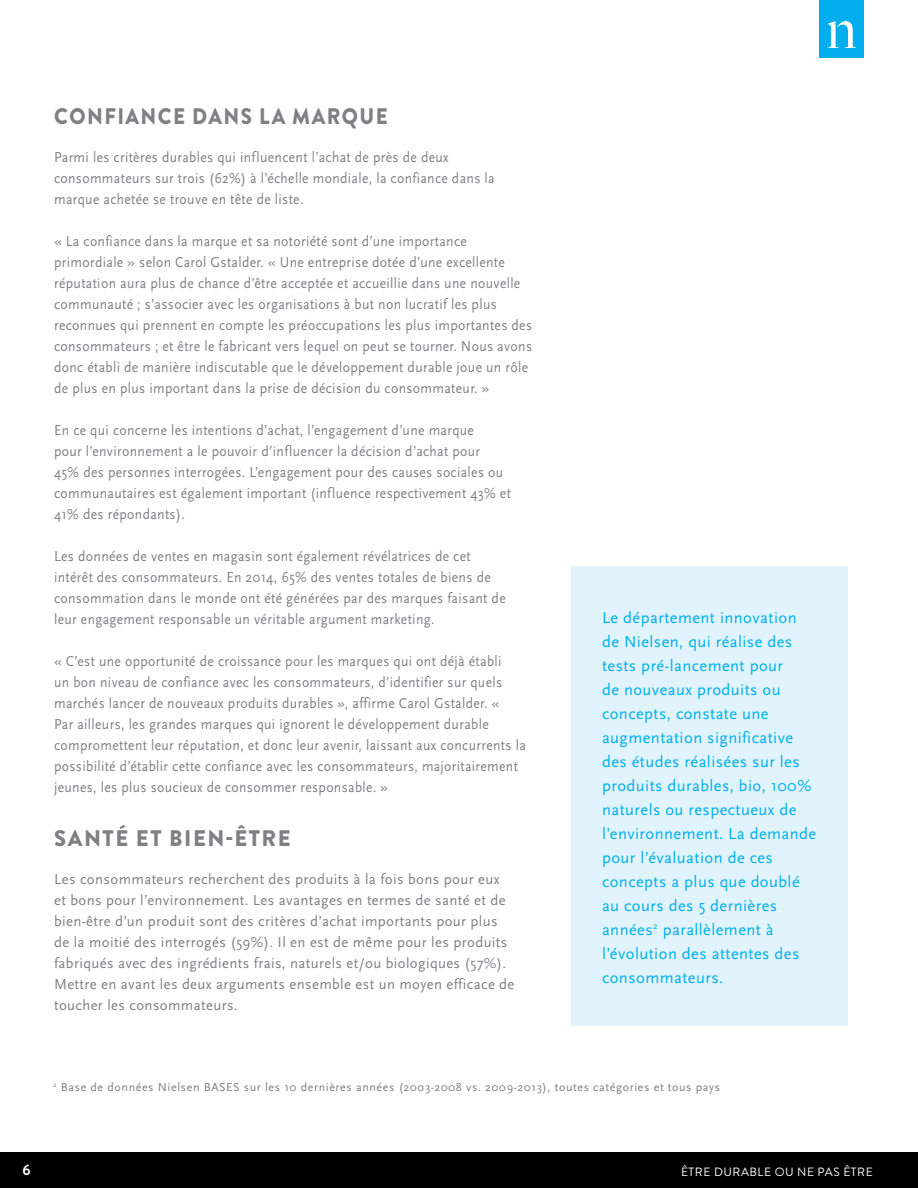
<style>
.page{position:relative;width:918px;height:1188px;background:#fff}
.page>*{position:absolute;margin:0;border:0;box-sizing:border-box;transform-origin:0 0}
.t1{font:900 22.5px "Brandon Grotesque";letter-spacing:.07em;color:#807f83;scale:.91 1}
.t2{font:900 22.5px "Brandon Grotesque";letter-spacing:.07em;color:#807f83}
.t3{font:16.5px/24px "Scala Sans OT";letter-spacing:.025em;color:#00aeef}
.t4{font:15px/21px "Scala Sans OT";letter-spacing:.025em;color:#807f83;scale:.91 1}
.t5{font:15px/21px "Scala Sans OT";letter-spacing:.025em;color:#807f83}
.t6{font:700 15px "Brandon Grotesque";color:#fff}
.t7{font:12px "Scala Sans OT";letter-spacing:.05em;color:#807f83}
.t8{font:12px "Brandon Grotesque";letter-spacing:.045em;color:#fff}
</style>
<div class="page">
<div style="left:0;top:1152px;width:918px;height:36px;background:#000"></div>
<div style="left:820px;top:0;width:44px;height:57px;background:#00aeef"></div>
<svg style="left:828px;top:21px;width:28px;height:27px"></svg>
<div style="left:571px;top:567px;width:277px;height:459px;background:#e1f4fd"></div>
<h1 class="t1" style="left:54px;top:101px;width:368px">CONFIANCE DANS LA MARQUE</h1>
<p class="t4" style="left:54px;top:147px;width:486px">Parmi les critères durables qui influencent l’achat de près de deux consommateurs sur trois (62%) à l’échelle mondiale, la confiance dans la marque achetée se trouve en tête de liste.</p>
<p class="t4" style="left:54px;top:231px;width:527px">« La confiance dans la marque et sa notoriété sont d’une importance primordiale » selon Carol Gstalder. « Une entreprise dotée d’une excellente réputation aura plus de chance d’être acceptée et accueillie dans une nouvelle communauté ; s’associer avec les organisations à but non lucratif les plus reconnues qui prennent en compte les préoccupations les plus importantes des consommateurs ; et être le fabricant vers lequel on peut se tourner. Nous avons donc établi de manière indiscutable que le développement durable joue un rôle de plus en plus important dans la prise de décision du consommateur. »</p>
<p class="t4" style="left:54px;top:420px;width:504px">En ce qui concerne les intentions d’achat, l’engagement d’une marque<br>pour l’environnement a le pouvoir d’influencer la décision d’achat pour<br>45% des personnes interrogées. L’engagement pour des causes sociales ou communautaires est également important (influence respectivement 43% et 41% des répondants).</p>
<p class="t4" style="left:54px;top:546px;width:498px">Les données de ventes en magasin sont également révélatrices de cet intérêt des consommateurs. En 2014, 65% des ventes totales de biens de consommation dans le monde ont été générées par des marques faisant de leur engagement responsable un véritable argument marketing.</p>
<p class="t4" style="left:54px;top:651px;width:520px">« C’est une opportunité de croissance pour les marques qui ont déjà établi<br>un bon niveau de confiance avec les consommateurs, d’identifier sur quels marchés lancer de nouveaux produits durables », affirme Carol Gstalder. «<br>Par ailleurs, les grandes marques qui ignorent le développement durable compromettent leur réputation, et donc leur avenir, laissant aux concurrents la possibilité d’établir cette confiance avec les consommateurs, majoritairement jeunes, les plus soucieux de consommer responsable. »</p>
<h1 class="t2" style="left:54px;top:823px;width:238px">SANTÉ ET BIEN-ÊTRE</h1>
<p class="t5" style="left:54px;top:869px;width:462px">Les consommateurs recherchent des produits à la fois bons pour eux et bons pour l’environnement. Les avantages en termes de santé et de bien-être d’un produit sont des critères d’achat importants pour plus de la moitié des interrogés (59%). Il en est de même pour les produits fabriqués avec des ingrédients frais, naturels et/ou biologiques (57%).<br>Mettre en avant les deux arguments ensemble est un moyen efficace de toucher les consommateurs.</p>
<p class="t3" style="left:602px;top:606px;width:216px">Le département innovation de Nielsen, qui réalise des tests pré-lancement pour<br>de nouveaux produits ou concepts, constate une augmentation significative des études réalisées sur les produits durables, bio, 100% naturels ou respectueux de l’environnement. La demande pour l’évaluation de ces concepts a plus que doublé au cours des 5 dernières années<sup>2</sup> parallèlement à l’évolution des attentes des consommateurs.</p>
<p class="t7" style="left:53px;top:1081px;width:668px"><sup>2</sup> Base de données Nielsen BASES sur les 10 dernières années (2003-2008 vs. 2009-2013), toutes catégories et tous pays</p>
<p class="t6" style="left:22px;top:1160px;width:10px">6</p>
<p class="t8" style="left:681px;top:1163px;width:193px">ÊTRE DURABLE OU NE PAS ÊTRE</p>
</div>
